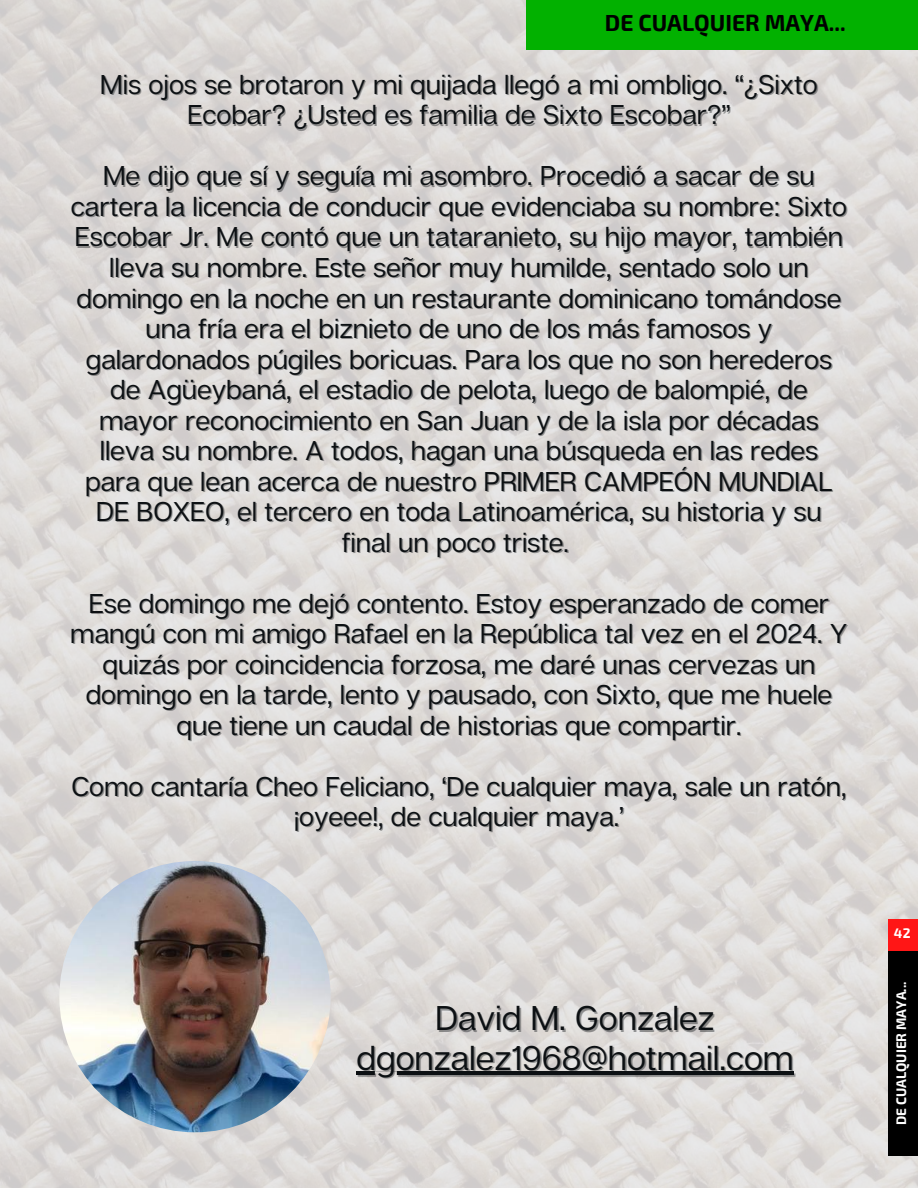
<style>
.page{position:relative;width:918px;height:1188px;background:#fff}
.page>*{position:absolute;margin:0;border:0;box-sizing:border-box;transform-origin:0 0}
.t1{font:34.2px/39.3px "Articulat CF";color:#0c1013;text-align:center}
.t2{font:27.15px/30.5px "Articulat CF";color:#0c1013;text-align:center}
.t3{font:700 22.8px "Exo 2";color:#000}
.t4{font:700 13.65px "Exo 2";color:#fff}
</style>
<div class="page">
<img style="left:0;top:0;width:918px;height:1188px">
<div style="left:888px;top:950px;width:30px;height:206px;background:#000"></div>
<div style="left:888px;top:919px;width:30px;height:31px;background:#ff1616"></div>
<div style="left:526px;top:0;width:392px;height:50px;background:#02b100"></div>
<img style="left:59px;top:861px;width:272px;height:271px;border-radius:50%">
<hr style="left:356px;top:1072px;width:438px;height:3px;background:#0c1013">
<p class="t3" style="left:605px;top:8px;width:242px">DE CUALQUIER MAYA...</p>
<p class="t2" style="left:100px;top:68px;width:719px">Mis ojos se brotaron y mi quijada llegó a mi ombligo. “¿Sixto<br>Ecobar? ¿Usted es familia de Sixto Escobar?”</p>
<p class="t2" style="left:71px;top:160px;width:778px">Me dijo que sí y seguía mi asombro. Procedió a sacar de su cartera la licencia de conducir que evidenciaba su nombre: Sixto Escobar Jr. Me contó que un tataranieto, su hijo mayor, también lleva su nombre. Este señor muy humilde, sentado solo un domingo en la noche en un restaurante dominicano tomándose una fría era el biznieto de uno de los más famosos y galardonados púgiles boricuas. Para los que no son herederos de Agüeybaná, el estadio de pelota, luego de balompié, de mayor reconocimiento en San Juan y de la isla por décadas lleva su nombre. A todos, hagan una búsqueda en las redes para que lean acerca de nuestro PRIMER CAMPEÓN MUNDIAL DE BOXEO, el tercero en toda Latinoamérica, su historia y su final un poco triste.</p>
<p class="t2" style="left:70px;top:587px;width:779px">Ese domingo me dejó contento. Estoy esperanzado de comer mangú con mi amigo Rafael en la República tal vez en el 2024. Y quizás por coincidencia forzosa, me daré unas cervezas un domingo en la tarde, lento y pausado, con Sixto, que me huele que tiene un caudal de historias que compartir.</p>
<p class="t2" style="left:72px;top:770px;width:776px">Como cantaría Cheo Feliciano, ‘De cualquier maya, sale un ratón, ¡oyeee!, de cualquier maya.’</p>
<p class="t1" style="left:356px;top:997px;width:439px">David M. Gonzalez dgonzalez1968@hotmail.com</p>
<p class="t4" style="left:894px;top:925px;width:18px">42</p>
<p class="t4" style="left:892px;top:1125px;width:145px;rotate:-90deg">DE CUALQUIER MAYA...</p>
</div>
